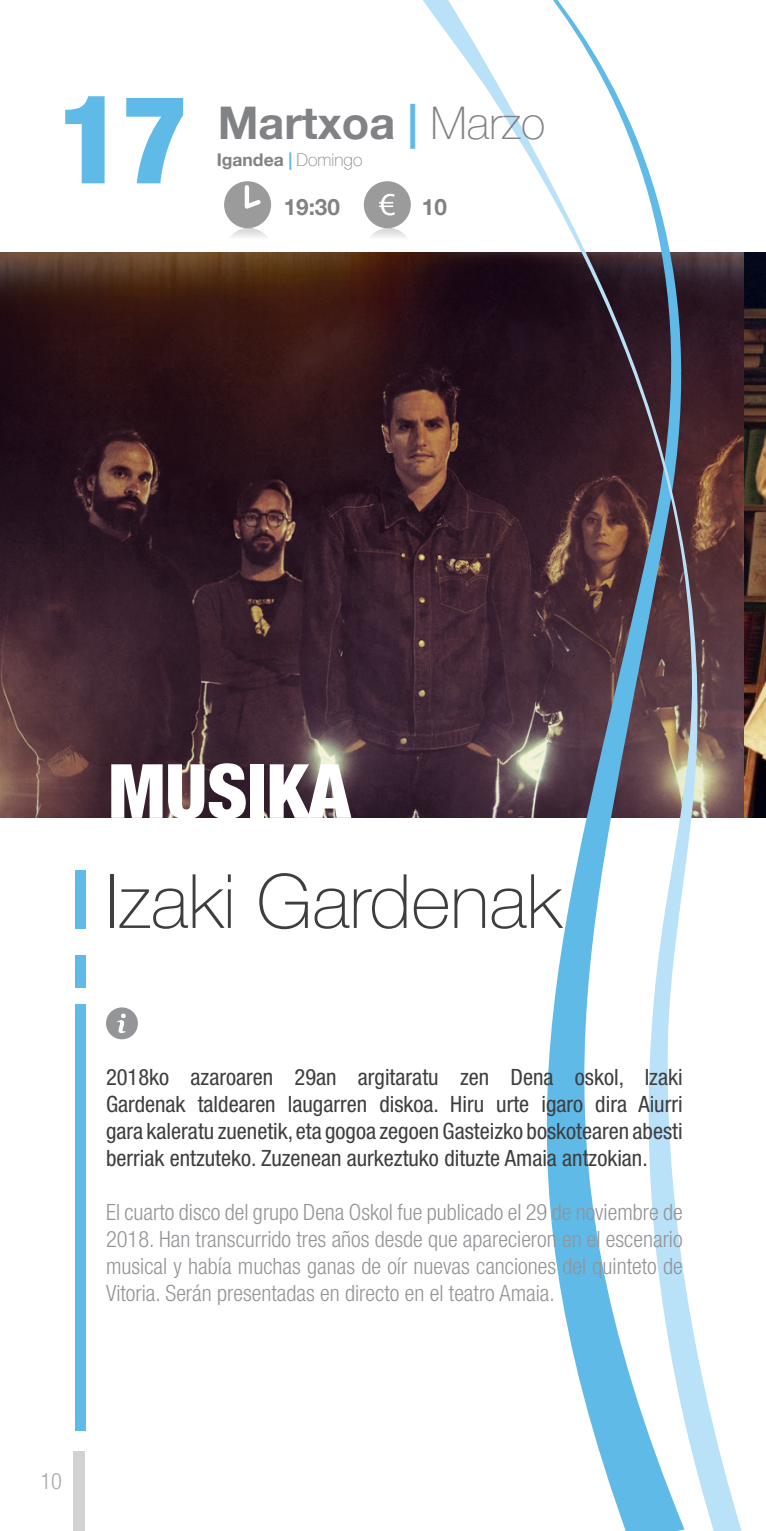
<style>
.page{position:relative;width:766px;height:1531px;background:#fff}
.page>*{position:absolute;margin:0;border:0;box-sizing:border-box;transform-origin:0 0}
.t1{font:900 condensed 123px "Helvetica Neue";color:#60bae8}
.t2{font:100 75px "Helvetica Neue";color:#3e3e3f}
.t3{font:900 condensed 75px "Helvetica Neue";color:#fff}
.t4{font:700 45px "Helvetica Neue";color:#808285}
.t5{font:300 condensed 22.5px/27px "Helvetica Neue";color:#939598;text-align:justify}
.t6{font:condensed 22.5px/27px "Helvetica Neue";color:#3e3e3f;text-align:justify}
.t7{font:700 22.5px "Helvetica Neue";color:#808285}
.t8{font:300 condensed 22.5px "Helvetica Neue";color:#a8a9ad}
.t9{font:700 17.5px "Helvetica Neue";color:#808285}
.s1{color:#60bae8}
.s2{font-weight:100}
</style>
<div class="page">
<img style="left:0;top:252px;width:765px;height:566px">
<svg style="left:417px;top:0;width:325px;height:1531px"></svg>
<div style="left:73px;top:1452px;width:11px;height:79px;background:#d1d2d4"></div>
<div style="left:224px;top:181px;width:47px;height:47px;background:#9c9b9b;border-radius:50%"></div>
<svg style="left:244px;top:183px;width:20px;height:26px"></svg>
<svg style="left:231px;top:228px;width:36px;height:10px"></svg>
<div style="left:364px;top:181px;width:46px;height:47px;background:#9c9b9b;border-radius:50%"></div>
<svg style="left:371px;top:228px;width:36px;height:10px"></svg>
<svg style="left:379px;top:194px;width:16px;height:22px"></svg>
<div style="left:75px;top:870px;width:10px;height:59px;background:#60bae8"></div>
<div style="left:75px;top:1004px;width:11px;height:426px;background:#60bae8"></div>
<svg style="left:106px;top:1007px;width:32px;height:32px"></svg>
<div style="left:75px;top:956px;width:10px;height:32px;background:#60bae8"></div>
<h1 class="t1" style="left:59px;top:64px;width:129px">17</h1>
<h3 class="t4" style="left:218px;top:88px;width:329px">Martxoa <span class="s1">|</span> <span class="s2">Marzo</span></h3>
<p class="t9" style="left:216px;top:146px;width:147px">Igandea <span class="s1">|</span> <span class="s2">Domingo</span></p>
<p class="t7" style="left:283px;top:190px;width:58px">19:30</p>
<p class="t7" style="left:422px;top:190px;width:27px">10</p>
<h2 class="t3" style="left:108px;top:745px;width:243px">MUSIKA</h2>
<h2 class="t2" style="left:106px;top:844px;width:457px">Izaki Gardenak</h2>
<p class="t6" style="left:106px;top:1064px;width:578px">2018ko azaroaren 29an argitaratu zen Dena oskol, Izaki Gardenak taldearen laugarren diskoa. Hiru urte igaro dira Aiurri gara kaleratu zuenetik, eta gogoa zegoen Gasteizko boskotearen abesti berriak entzuteko. Zuzenean aurkeztuko dituzte Amaia antzokian.</p>
<p class="t5" style="left:106px;top:1199px;width:578px">El cuarto disco del grupo Dena Oskol fue publicado el 29 de noviembre de 2018. Han transcurrido tres años desde que aparecieron en el escenario musical y había muchas ganas de oír nuevas canciones del quinteto de Vitoria. Serán presentadas en directo en el teatro Amaia.</p>
<p class="t8" style="left:40px;top:1468px;width:23px">10</p>
</div>
